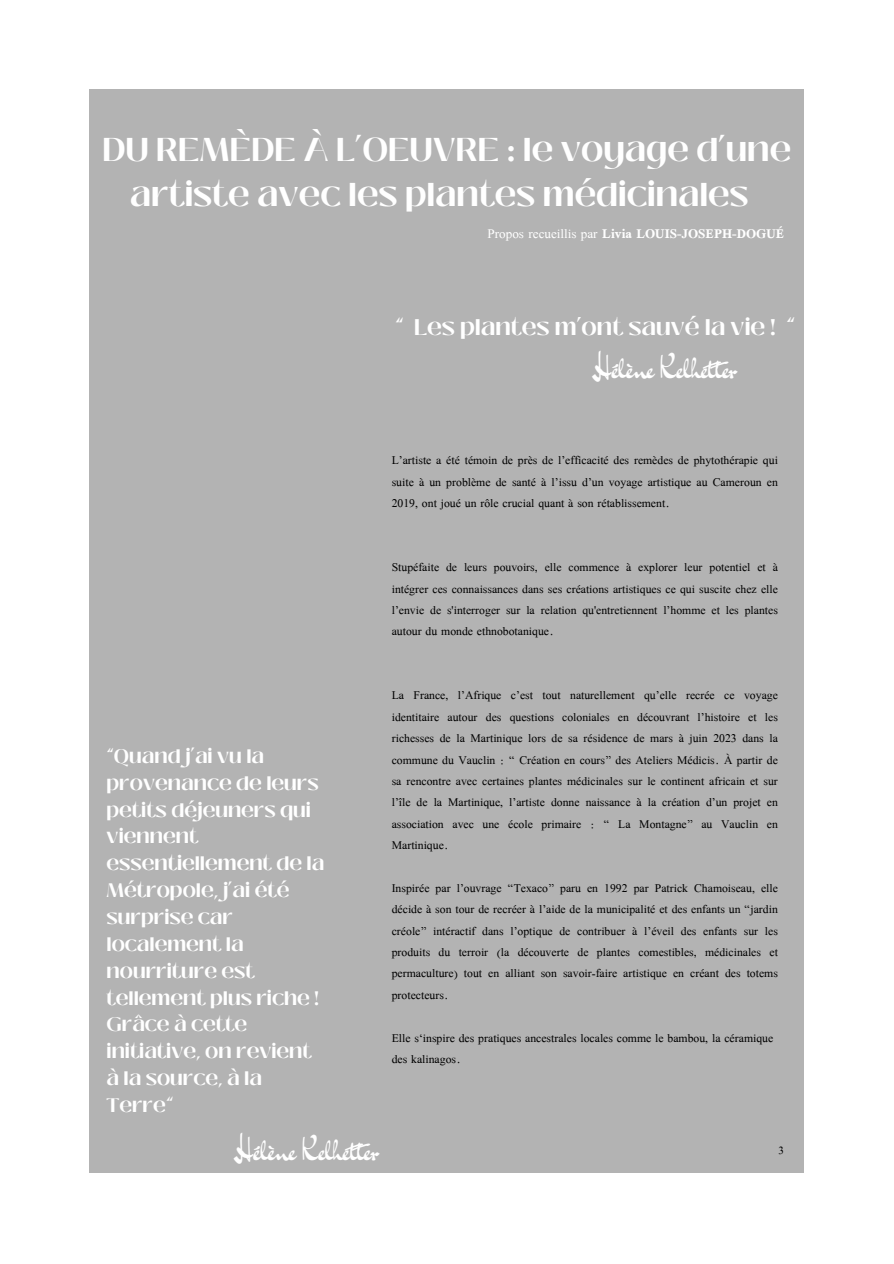
<style>
.page{position:relative;width:894px;height:1264px;background:#fff}
.page>*{position:absolute;margin:0;border:0;box-sizing:border-box;transform-origin:0 0}
.t1{font:700 32.85px/45px "Black Mango";color:#fff;text-align:center}
.t2{font:29.7px "Dr Sugiyama";color:#fff}
.t3{font:700 22.65px "Black Mango";color:#fff}
.t4{font:700 19.5px/26.8px "Black Mango";color:#fff}
.t5{font:700 17.4px "Scheherazade";color:#fff}
.t6{font:15.45px/21.3px "Scheherazade";color:#000;text-align:justify}
.t7{font:14.55px "Scheherazade";color:#000}
.s1{font-weight:400}
</style>
<div class="page">
<div style="left:89px;top:89px;width:715px;height:1082px;background:#b3b3b3"></div>
<h2 class="t1" style="left:102px;top:128px;width:690px">DU REMÈDE À L’OEUVRE : le voyage d’une artiste avec les plantes médicinales</h2>
<p class="t5" style="left:487px;top:221px;width:298px"><span class="s1">Propos recueillis par</span> Livia LOUIS-JOSEPH-DOGUÉ</p>
<h1 class="t3" style="left:395px;top:310px;width:401px">“ Les plantes m’ont sauvé la vie ! ”</h1>
<h4 class="t2" style="left:592px;top:346px;width:145px">Hélène Kelhet er</h4>
<p class="t6" style="left:391px;top:448px;width:387px">L’artiste a été témoin de près de l’efficacité des remèdes de phytothérapie qui suite à un problème de santé à l’issu d’un voyage artistique au Cameroun en 2019, ont joué un rôle crucial quant à son rétablissement.</p>
<p class="t6" style="left:391px;top:555px;width:387px">Stupéfaite de leurs pouvoirs, elle commence à explorer leur potentiel et à intégrer ces connaissances dans ses créations artistiques ce qui suscite chez elle l’envie de s'interroger sur la relation qu'entretiennent l’homme et les plantes autour du monde ethnobotanique.</p>
<h5 class="t4" style="left:107px;top:742px;width:219px">“Quand j’ai vu la provenance de leurs petits déjeuners qui viennent essentiellement de la<br>Métropole, j’ai été surprise car localement la nourriture est tellement plus riche !<br>Grâce à cette initiative, on revient à la source, à la<br>Terre”</h5>
<h3 class="t2" style="left:234px;top:1128px;width:145px">Hélène Kelhet er</h3>
<p class="t6" style="left:391px;top:683px;width:387px">La France, l’Afrique c’est tout naturellement qu’elle recrée ce voyage identitaire autour des questions coloniales en découvrant l’histoire et les richesses de la Martinique lors de sa résidence de mars à juin 2023 dans la commune du Vauclin : “ Création en cours” des Ateliers Médicis. À partir de sa rencontre avec certaines plantes médicinales sur le continent africain et sur l’île de la Martinique, l’artiste donne naissance à la création d’un projet en association avec une école primaire : “ La Montagne” au Vauclin en Martinique.</p>
<p class="t6" style="left:391px;top:876px;width:387px">Inspirée par l’ouvrage “Texaco” paru en 1992 par Patrick Chamoiseau, elle décide à son tour de recréer à l’aide de la municipalité et des enfants un “jardin créole” intéractif dans l’optique de contribuer à l’éveil des enfants sur les produits du terroir (la découverte de plantes comestibles, médicinales et permaculture) tout en alliant son savoir-faire artistique en créant des totems protecteurs.</p>
<p class="t6" style="left:391px;top:1025px;width:383px">Elle s‘inspire des pratiques ancestrales locales comme le bambou, la céramique des kalinagos.</p>
<h2 class="t7" style="left:778px;top:1140px;width:7px">3</h2>
</div>
